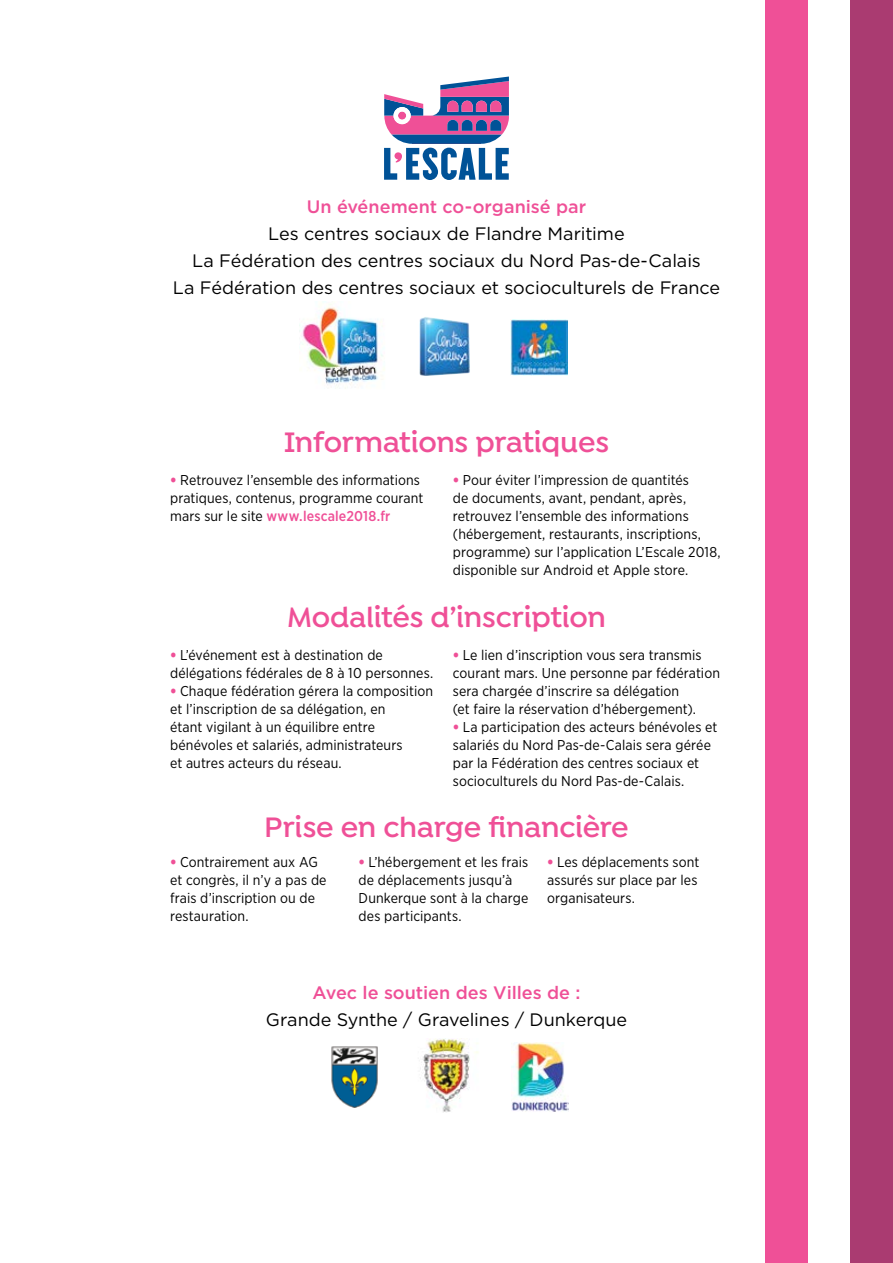
<style>
.page{position:relative;width:893px;height:1263px;background:#fff}
.page>*{position:absolute;margin:0;border:0;box-sizing:border-box;transform-origin:0 0}
.t1{font:600 30px "Isidora Sans Alt";letter-spacing:-.01em;color:#ef5097}
.t2{font:18px/27px "Gotham";letter-spacing:-.005em;color:#000;text-align:center}
.t3{font:500 18px "Gotham";color:#ef5097}
.t4{font:14.25px/18px "Gotham Narrow";letter-spacing:.005em;color:#000}
.s1{font-weight:900;color:#ef5097}
.s2{font-weight:500;color:#ef5097}
</style>
<div class="page">
<svg style="left:384px;top:77px;width:125px;height:103px"></svg>
<img style="left:300px;top:304px;width:84px;height:81px">
<img style="left:511px;top:319px;width:56px;height:57px">
<img style="left:419px;top:317px;width:51px;height:59px">
<div style="left:765px;top:0;width:43px;height:1263px;background:#ef5097"></div>
<div style="left:850px;top:0;width:43px;height:1263px;background:#aa3b71"></div>
<img style="left:512px;top:1043px;width:56px;height:69px">
<img style="left:331px;top:1046px;width:47px;height:61px">
<img style="left:420px;top:1038px;width:59px;height:74px">
<p class="t3" style="left:307px;top:195px;width:281px">Un événement co-organisé par</p>
<p class="t2" style="left:173px;top:220px;width:549px">Les centres sociaux de Flandre Maritime<br>La Fédération des centres sociaux du Nord Pas-de-Calais<br>La Fédération des centres sociaux et socioculturels de France</p>
<h1 class="t1" style="left:284px;top:424px;width:327px">Informations pratiques</h1>
<p class="t4" style="left:170px;top:471px;width:255px"><span class="s1">•</span> Retrouvez l’ensemble des informations pratiques, contenus, programme courant mars sur le site <span class="s2">www.lescale2018.fr</span></p>
<p class="t4" style="left:453px;top:471px;width:269px"><span class="s1">•</span> Pour éviter l’impression de quantités<br>de documents, avant, pendant, après, retrouvez l’ensemble des informations (hébergement, restaurants, inscriptions, programme) sur l’application L’Escale 2018, disponible sur Android et Apple store.</p>
<h1 class="t1" style="left:287px;top:600px;width:320px">Modalités d’inscription</h1>
<p class="t4" style="left:170px;top:645px;width:265px"><span class="s1">•</span> L’événement est à destination de délégations fédérales de 8 à 10 personnes.</p>
<p class="t4" style="left:170px;top:681px;width:265px"><span class="s1">•</span> Chaque fédération gérera la composition et l’inscription de sa délégation, en<br>étant vigilant à un équilibre entre bénévoles et salariés, administrateurs<br>et autres acteurs du réseau.</p>
<p class="t4" style="left:453px;top:645px;width:269px"><span class="s1">•</span> Le lien d’inscription vous sera transmis courant mars. Une personne par fédération sera chargée d’inscrire sa délégation<br>(et faire la réservation d’hébergement).</p>
<p class="t4" style="left:453px;top:717px;width:266px"><span class="s1">•</span> La participation des acteurs bénévoles et salariés du Nord Pas-de-Calais sera gérée par la Fédération des centres sociaux et socioculturels du Nord Pas-de-Calais.</p>
<h1 class="t1" style="left:264px;top:810px;width:366px">Prise en charge financière</h1>
<p class="t4" style="left:170px;top:852px;width:158px"><span class="s1">•</span> Contrairement aux AG et congrès, il n’y a pas de frais d’inscription ou de restauration.</p>
<p class="t4" style="left:359px;top:852px;width:171px"><span class="s1">•</span> L’hébergement et les frais de déplacements jusqu’à<br>Dunkerque sont à la charge des participants.</p>
<p class="t4" style="left:547px;top:852px;width:154px"><span class="s1">•</span> Les déplacements sont assurés sur place par les organisateurs.</p>
<p class="t3" style="left:312px;top:981px;width:270px">Avec le soutien des Villes de :</p>
<p class="t2" style="left:266px;top:1006px;width:363px">Grande Synthe / Gravelines / Dunkerque</p>
</div>
